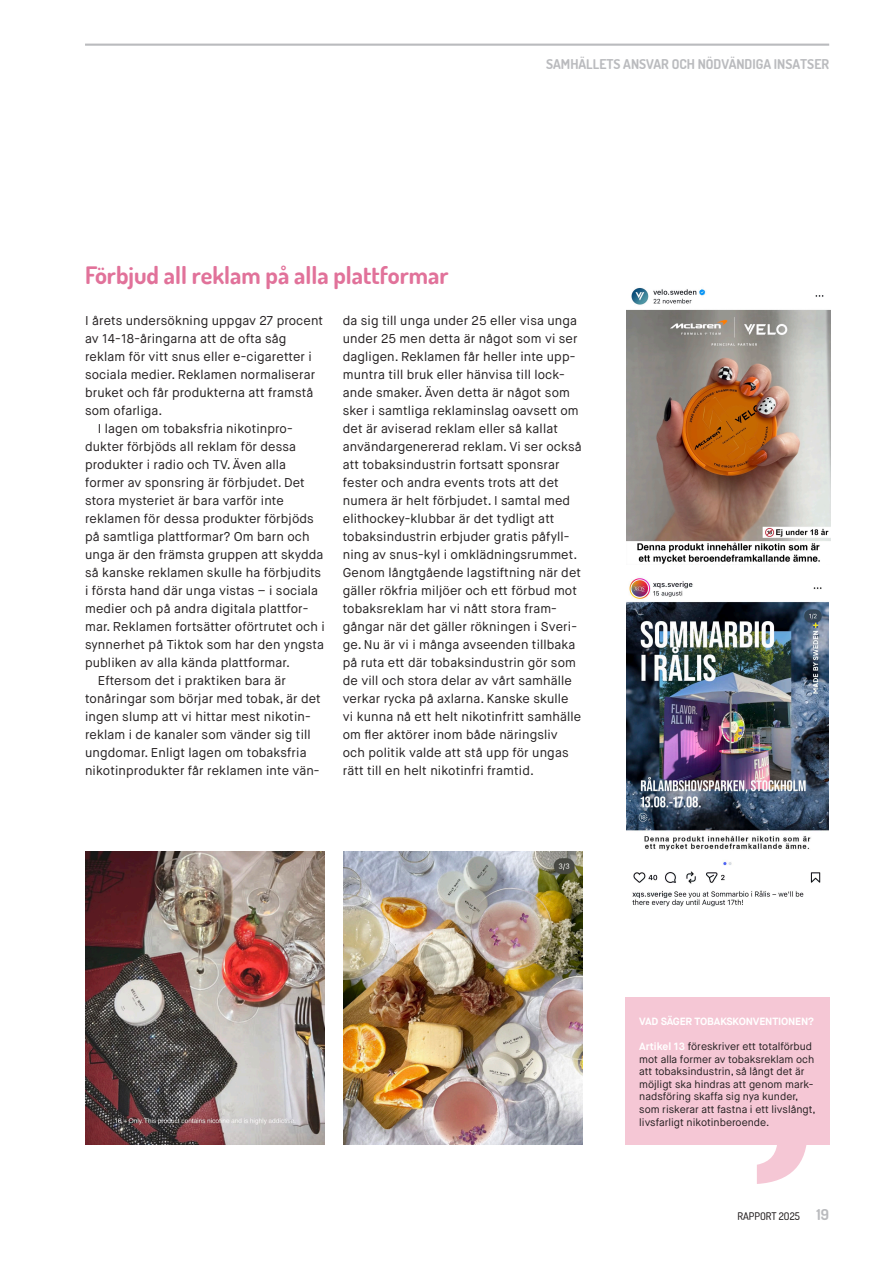
<style>
.page{position:relative;width:893px;height:1263px;background:#fff}
.page>*{position:absolute;margin:0;border:0;box-sizing:border-box;transform-origin:0 0}
.t1{font:428.55px "Maison Neue";color:#f5c7d5}
.t2{font:700 24px "Dosis";color:#e1729a}
.t3{font:700 13.5px "Dosis";color:#babbbe}
.t4{font:12.75px/18px "Maison Neue";letter-spacing:.01em;color:#231f20}
.t5{font:10.5px/12.6px "Maison Neue";color:#231f20}
.t6{font:700 10.5px "Maison Neue";letter-spacing:-.015em;color:#fff}
.t7{font:500 10.5px "Dosis";color:#231f20}
.s1{font-weight:700;color:#fff}
.s2{font-weight:700;font-size:15px;color:#babbbe}
</style>
<div class="page">
<hr style="left:85px;top:44px;width:744px;height:2px;background:#babbbe">
<div style="left:625px;top:997px;width:204px;height:147px;background:#f5c7d5"></div>
<img style="left:85px;top:851px;width:240px;height:293px">
<img style="left:343px;top:851px;width:240px;height:293px">
<img style="left:626px;top:578px;width:203px;height:329px">
<img style="left:627px;top:288px;width:203px;height:276px">
<p class="t2" style="left:85px;top:260px;width:365px">Förbjud all reklam på alla plattformar</p>
<p class="t3" style="left:546px;top:55px;width:285px">SAMHÄLLETS ANSVAR OCH NÖDVÄNDIGA INSATSER</p>
<p class="t4" style="left:85px;top:311px;width:240px">I årets undersökning uppgav 27 procent av 14-18-åringarna att de ofta såg reklam för vitt snus eller e-cigaretter i sociala medier. Reklamen normaliserar bruket och får produkterna att framstå som ofarliga.</p>
<p class="t4" style="left:85px;top:419px;width:241px;text-indent:13px">I lagen om tobaksfria nikotinpro&shy;dukter förbjöds all reklam för dessa produkter i radio och TV. Även alla former av sponsring är förbjudet. Det stora mysteriet är bara varför inte reklamen för dessa produkter förbjöds på samtliga plattformar? Om barn och unga är den främsta gruppen att skydda så kanske reklamen skulle ha förbjudits i första hand där unga vistas – i sociala medier och på andra digitala plattfor&shy;mar. Reklamen fortsätter oförtrutet och i synnerhet på Tiktok som har den yngsta publiken av alla kända plattformar.</p>
<p class="t4" style="left:85px;top:671px;width:237px;text-indent:13px">Eftersom det i praktiken bara är tonåringar som börjar med tobak, är det ingen slump att vi hittar mest nikotin&shy;reklam i de kanaler som vänder sig till ungdomar. Enligt lagen om tobaksfria nikotinprodukter får reklamen inte vän-</p>
<p class="t4" style="left:343px;top:311px;width:240px">da sig till unga under 25 eller visa unga under 25 men detta är något som vi ser dagligen. Reklamen får heller inte upp&shy;muntra till bruk eller hänvisa till lock&shy;ande smaker. Även detta är något som sker i samtliga reklaminslag oavsett om det är aviserad reklam eller så kallat användargenererad reklam. Vi ser också att tobaksindustrin fortsatt sponsrar fester och andra events trots att det numera är helt förbjudet. I samtal med elithockey-klubbar är det tydligt att tobaksindustrin erbjuder gratis påfyll&shy;ning av snus-kyl i omklädningsrummet.<br>Genom långtgående lagstiftning när det gäller rökfria miljöer och ett förbud mot tobaksreklam har vi nått stora fram&shy;gångar när det gäller rökningen i Sveri&shy;ge. Nu är vi i många avseenden tillbaka på ruta ett där tobaksindustrin gör som de vill och stora delar av vårt samhälle verkar rycka på axlarna. Kanske skulle vi kunna nå ett helt nikotinfritt samhälle om fler aktörer inom både näringsliv och politik valde att stå upp för ungas rätt till en helt nikotinfri framtid.</p>
<p class="t6" style="left:639px;top:1014px;width:176px">VAD SÄGER TOBAKSKONVENTIONEN?</p>
<p class="t5" style="left:639px;top:1040px;width:178px"><span class="s1">Artikel 13</span> föreskriver ett totalförbud mot alla former av tobaksreklam och att tobaksindustrin, så långt det är möjligt ska hindras att genom mark&shy;nadsföring skaffa sig nya kunder, som riskerar att fastna i ett livslångt, livsfarligt nikotinberoende.</p>
<p class="t1" style="left:716px;top:971px;width:134px">’</p>
<p class="t7" style="left:737px;top:1210px;width:93px">RAPPORT 2025 <span class="s2">19</span></p>
</div>
